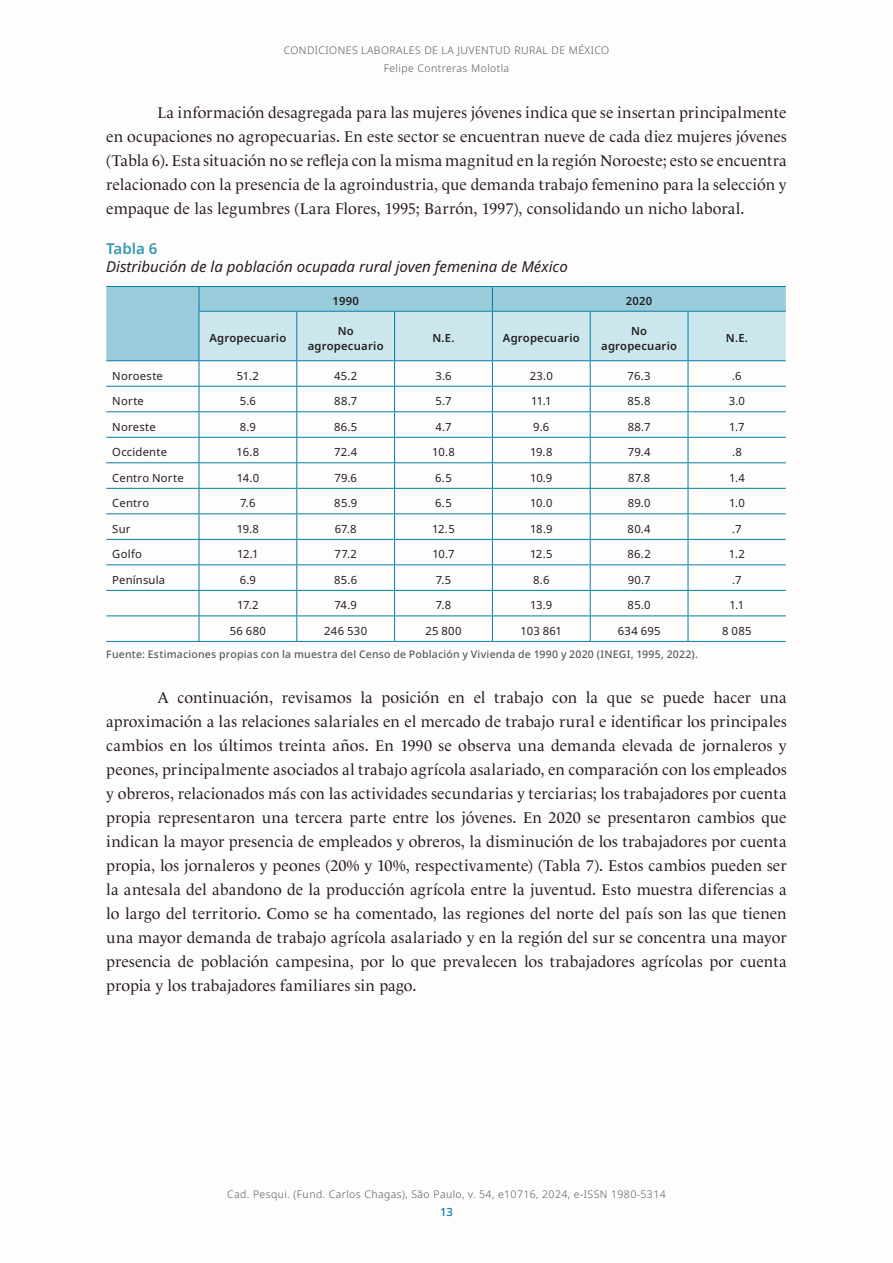
<style>
.page{position:relative;width:893px;height:1263px;background:#fff}
.page>*{position:absolute;margin:0;border:0;box-sizing:border-box;transform-origin:0 0}
.Texto_ESPANHOL{font:15.75px/24px "Le Monde Livre Std";letter-spacing:.005em;color:#231f20;text-align:justify}
.tabela_titulo_2{font:italic 15px "Noto Sans";color:#231f20}
.tabela_titulo_1{font:600 15px "Noto Sans";color:#3398b6}
.tabela_corpo{font:11.25px "Noto Sans";letter-spacing:.02em;color:#231f20}
.tabela_cabeçalho{font:600 11.25px/15px "Noto Sans";letter-spacing:.02em;color:#231f20;text-align:center}
.t1{font:500 11.25px "Noto Sans";color:#007fa4}
.t2{font:300 10.5px/18.6px "Noto Sans";letter-spacing:.04em;color:#57585a;text-align:center}
.tabela_fonte_nota{font:500 10.5px "Noto Sans";letter-spacing:.02em;color:#57585a}
</style>
<div class="page">
<div style="left:106px;top:287px;width:93px;height:73px;background:#99ccdb"></div>
<hr style="left:106px;top:286px;width:93px;height:1px;background:#007fa4">
<hr style="left:199px;top:286px;width:98px;height:1px;background:#007fa4">
<hr style="left:297px;top:286px;width:98px;height:1px;background:#007fa4">
<hr style="left:395px;top:286px;width:97px;height:1px;background:#007fa4">
<hr style="left:492px;top:286px;width:98px;height:1px;background:#007fa4">
<hr style="left:590px;top:286px;width:98px;height:1px;background:#007fa4">
<hr style="left:688px;top:286px;width:98px;height:1px;background:#007fa4">
<hr style="left:106px;top:360px;width:93px;height:1px;background:#007fa4">
<hr style="left:106px;top:386px;width:93px;height:1px;background:#007fa4">
<hr style="left:106px;top:411px;width:93px;height:1px;background:#007fa4">
<hr style="left:106px;top:437px;width:93px;height:1px;background:#007fa4">
<hr style="left:106px;top:462px;width:93px;height:1px;background:#007fa4">
<hr style="left:106px;top:488px;width:93px;height:1px;background:#007fa4">
<hr style="left:106px;top:513px;width:93px;height:1px;background:#007fa4">
<hr style="left:106px;top:539px;width:93px;height:1px;background:#007fa4">
<hr style="left:106px;top:564px;width:93px;height:1px;background:#007fa4">
<hr style="left:106px;top:590px;width:93px;height:1px;background:#007fa4">
<hr style="left:106px;top:615px;width:93px;height:1px;background:#007fa4">
<svg style="left:199px;top:287px;width:587px;height:354px"></svg>
<hr style="left:106px;top:641px;width:93px;height:1px;background:#007fa4">
<hr style="left:199px;top:641px;width:98px;height:1px;background:#007fa4">
<hr style="left:297px;top:641px;width:98px;height:1px;background:#007fa4">
<hr style="left:395px;top:641px;width:97px;height:1px;background:#007fa4">
<hr style="left:492px;top:641px;width:98px;height:1px;background:#007fa4">
<hr style="left:590px;top:641px;width:98px;height:1px;background:#007fa4">
<hr style="left:688px;top:641px;width:98px;height:1px;background:#007fa4">
<p class="t2" style="left:284px;top:41px;width:327px">CONDICIONES LABORALES DE LA JUVENTUD RURAL DE MÉXICO<br>Felipe Contreras Molotla</p>
<p class="Texto_ESPANHOL" style="left:106px;top:101px;width:682px;text-indent:51px">La información desagregada para las mujeres jóvenes indica que se insertan principalmente en ocupaciones no agropecuarias. En este sector se encuentran nueve de cada diez mujeres jóvenes (Tabla 6). Esta situación no se refleja con la misma magnitud en la región Noroeste; esto se encuentra relacionado con la presencia de la agroindustria, que demanda trabajo femenino para la selección y empaque de las legumbres (Lara Flores, 1995; Barrón, 1997), consolidando un nicho laboral.</p>
<p class="tabela_titulo_1" style="left:106px;top:238px;width:53px">Tabla 6</p>
<p class="tabela_titulo_2" style="left:106px;top:255px;width:463px">Distribución de la población ocupada rural joven femenina de México</p>
<p class="tabela_cabeçalho" style="left:332px;top:294px;width:28px">1990</p>
<p class="tabela_cabeçalho" style="left:626px;top:294px;width:28px">2020</p>
<p class="tabela_cabeçalho" style="left:209px;top:331px;width:78px">Agropecuario</p>
<p class="tabela_cabeçalho" style="left:308px;top:323px;width:77px">No agropecuario</p>
<p class="tabela_cabeçalho" style="left:432px;top:331px;width:24px">N.E.</p>
<p class="tabela_cabeçalho" style="left:503px;top:331px;width:78px">Agropecuario</p>
<p class="tabela_cabeçalho" style="left:601px;top:323px;width:77px">No agropecuario</p>
<p class="tabela_cabeçalho" style="left:726px;top:331px;width:24px">N.E.</p>
<p class="tabela_corpo" style="left:112px;top:367px;width:52px">Noroeste</p>
<p class="tabela_corpo" style="left:237px;top:367px;width:24px">51.2</p>
<p class="tabela_corpo" style="left:334px;top:367px;width:25px">45.2</p>
<p class="tabela_corpo" style="left:435px;top:367px;width:18px">3.6</p>
<p class="tabela_corpo" style="left:530px;top:367px;width:25px">23.0</p>
<p class="tabela_corpo" style="left:628px;top:367px;width:25px">76.3</p>
<p class="tabela_corpo" style="left:732px;top:367px;width:11px">.6</p>
<p class="tabela_corpo" style="left:112px;top:393px;width:33px">Norte</p>
<p class="tabela_corpo" style="left:240px;top:393px;width:18px">5.6</p>
<p class="tabela_corpo" style="left:334px;top:393px;width:24px">88.7</p>
<p class="tabela_corpo" style="left:435px;top:393px;width:17px">5.7</p>
<p class="tabela_corpo" style="left:531px;top:393px;width:22px">11.1</p>
<p class="tabela_corpo" style="left:627px;top:393px;width:25px">85.8</p>
<p class="tabela_corpo" style="left:729px;top:393px;width:18px">3.0</p>
<p class="tabela_corpo" style="left:112px;top:418px;width:45px">Noreste</p>
<p class="tabela_corpo" style="left:240px;top:418px;width:18px">8.9</p>
<p class="tabela_corpo" style="left:334px;top:418px;width:25px">86.5</p>
<p class="tabela_corpo" style="left:435px;top:418px;width:18px">4.7</p>
<p class="tabela_corpo" style="left:533px;top:418px;width:18px">9.6</p>
<p class="tabela_corpo" style="left:628px;top:418px;width:24px">88.7</p>
<p class="tabela_corpo" style="left:729px;top:418px;width:17px">1.7</p>
<p class="tabela_corpo" style="left:112px;top:444px;width:56px">Occidente</p>
<p class="tabela_corpo" style="left:237px;top:444px;width:24px">16.8</p>
<p class="tabela_corpo" style="left:334px;top:444px;width:25px">72.4</p>
<p class="tabela_corpo" style="left:432px;top:444px;width:24px">10.8</p>
<p class="tabela_corpo" style="left:530px;top:444px;width:24px">19.8</p>
<p class="tabela_corpo" style="left:628px;top:444px;width:24px">79.4</p>
<p class="tabela_corpo" style="left:732px;top:444px;width:11px">.8</p>
<p class="tabela_corpo" style="left:112px;top:470px;width:73px">Centro Norte</p>
<p class="tabela_corpo" style="left:237px;top:470px;width:24px">14.0</p>
<p class="tabela_corpo" style="left:334px;top:470px;width:24px">79.6</p>
<p class="tabela_corpo" style="left:435px;top:470px;width:18px">6.5</p>
<p class="tabela_corpo" style="left:530px;top:470px;width:24px">10.9</p>
<p class="tabela_corpo" style="left:628px;top:470px;width:24px">87.8</p>
<p class="tabela_corpo" style="left:729px;top:470px;width:17px">1.4</p>
<p class="tabela_corpo" style="left:112px;top:495px;width:38px">Centro</p>
<p class="tabela_corpo" style="left:240px;top:495px;width:17px">7.6</p>
<p class="tabela_corpo" style="left:334px;top:495px;width:24px">85.9</p>
<p class="tabela_corpo" style="left:435px;top:495px;width:18px">6.5</p>
<p class="tabela_corpo" style="left:530px;top:495px;width:24px">10.0</p>
<p class="tabela_corpo" style="left:628px;top:495px;width:24px">89.0</p>
<p class="tabela_corpo" style="left:729px;top:495px;width:17px">1.0</p>
<p class="tabela_corpo" style="left:112px;top:521px;width:20px">Sur</p>
<p class="tabela_corpo" style="left:237px;top:521px;width:24px">19.8</p>
<p class="tabela_corpo" style="left:335px;top:521px;width:24px">67.8</p>
<p class="tabela_corpo" style="left:432px;top:521px;width:24px">12.5</p>
<p class="tabela_corpo" style="left:530px;top:521px;width:24px">18.9</p>
<p class="tabela_corpo" style="left:628px;top:521px;width:25px">80.4</p>
<p class="tabela_corpo" style="left:732px;top:521px;width:11px">.7</p>
<p class="tabela_corpo" style="left:112px;top:546px;width:31px">Golfo</p>
<p class="tabela_corpo" style="left:237px;top:546px;width:23px">12.1</p>
<p class="tabela_corpo" style="left:334px;top:546px;width:24px">77.2</p>
<p class="tabela_corpo" style="left:432px;top:546px;width:24px">10.7</p>
<p class="tabela_corpo" style="left:530px;top:546px;width:24px">12.5</p>
<p class="tabela_corpo" style="left:627px;top:546px;width:25px">86.2</p>
<p class="tabela_corpo" style="left:729px;top:546px;width:17px">1.2</p>
<p class="tabela_corpo" style="left:112px;top:572px;width:54px">Península</p>
<p class="tabela_corpo" style="left:240px;top:572px;width:18px">6.9</p>
<p class="tabela_corpo" style="left:334px;top:572px;width:24px">85.6</p>
<p class="tabela_corpo" style="left:436px;top:572px;width:17px">7.5</p>
<p class="tabela_corpo" style="left:533px;top:572px;width:18px">8.6</p>
<p class="tabela_corpo" style="left:628px;top:572px;width:24px">90.7</p>
<p class="tabela_corpo" style="left:732px;top:572px;width:11px">.7</p>
<p class="tabela_corpo" style="left:237px;top:597px;width:23px">17.2</p>
<p class="tabela_corpo" style="left:335px;top:597px;width:24px">74.9</p>
<p class="tabela_corpo" style="left:436px;top:597px;width:17px">7.8</p>
<p class="tabela_corpo" style="left:530px;top:597px;width:24px">13.9</p>
<p class="tabela_corpo" style="left:628px;top:597px;width:24px">85.0</p>
<p class="tabela_corpo" style="left:729px;top:597px;width:16px">1.1</p>
<p class="tabela_corpo" style="left:230px;top:623px;width:38px">56 680</p>
<p class="tabela_corpo" style="left:324px;top:623px;width:44px">246 530</p>
<p class="tabela_corpo" style="left:425px;top:623px;width:38px">25 800</p>
<p class="tabela_corpo" style="left:521px;top:623px;width:43px">103 861</p>
<p class="tabela_corpo" style="left:618px;top:623px;width:44px">634 695</p>
<p class="tabela_corpo" style="left:722px;top:623px;width:31px">8 085</p>
<p class="tabela_fonte_nota" style="left:106px;top:646px;width:593px">Fuente: Estimaciones propias con la muestra del Censo de Población y Vivienda de 1990 y 2020 (INEGI, 1995, 2022).</p>
<p class="Texto_ESPANHOL" style="left:106px;top:685px;width:682px;text-indent:51px">A continuación, revisamos la posición en el trabajo con la que se puede hacer una aproximación a las relaciones salariales en el mercado de trabajo rural e identificar los principales cambios en los últimos treinta años. En 1990 se observa una demanda elevada de jornaleros y peones, principalmente asociados al trabajo agrícola asalariado, en comparación con los empleados y obreros, relacionados más con las actividades secundarias y terciarias; los trabajadores por cuenta propia representaron una tercera parte entre los jóvenes. En 2020 se presentaron cambios que indican la mayor presencia de empleados y obreros, la disminución de los trabajadores por cuenta propia, los jornaleros y peones (20% y 10%, respectivamente) (Tabla 7). Estos cambios pueden ser la antesala del abandono de la producción agrícola entre la juventud. Esto muestra diferencias a lo largo del territorio. Como se ha comentado, las regiones del norte del país son las que tienen una mayor demanda de trabajo agrícola asalariado y en la región del sur se concentra una mayor presencia de población campesina, por lo que prevalecen los trabajadores agrícolas por cuenta propia y los trabajadores familiares sin pago.</p>
<p class="t2" style="left:227px;top:1185px;width:440px">Cad. Pesqui. (Fund. Carlos Chagas), São Paulo, v. 54, e10716, 2024, e-ISSN 1980-5314</p>
<p class="t1" style="left:440px;top:1204px;width:14px">13</p>
</div>
